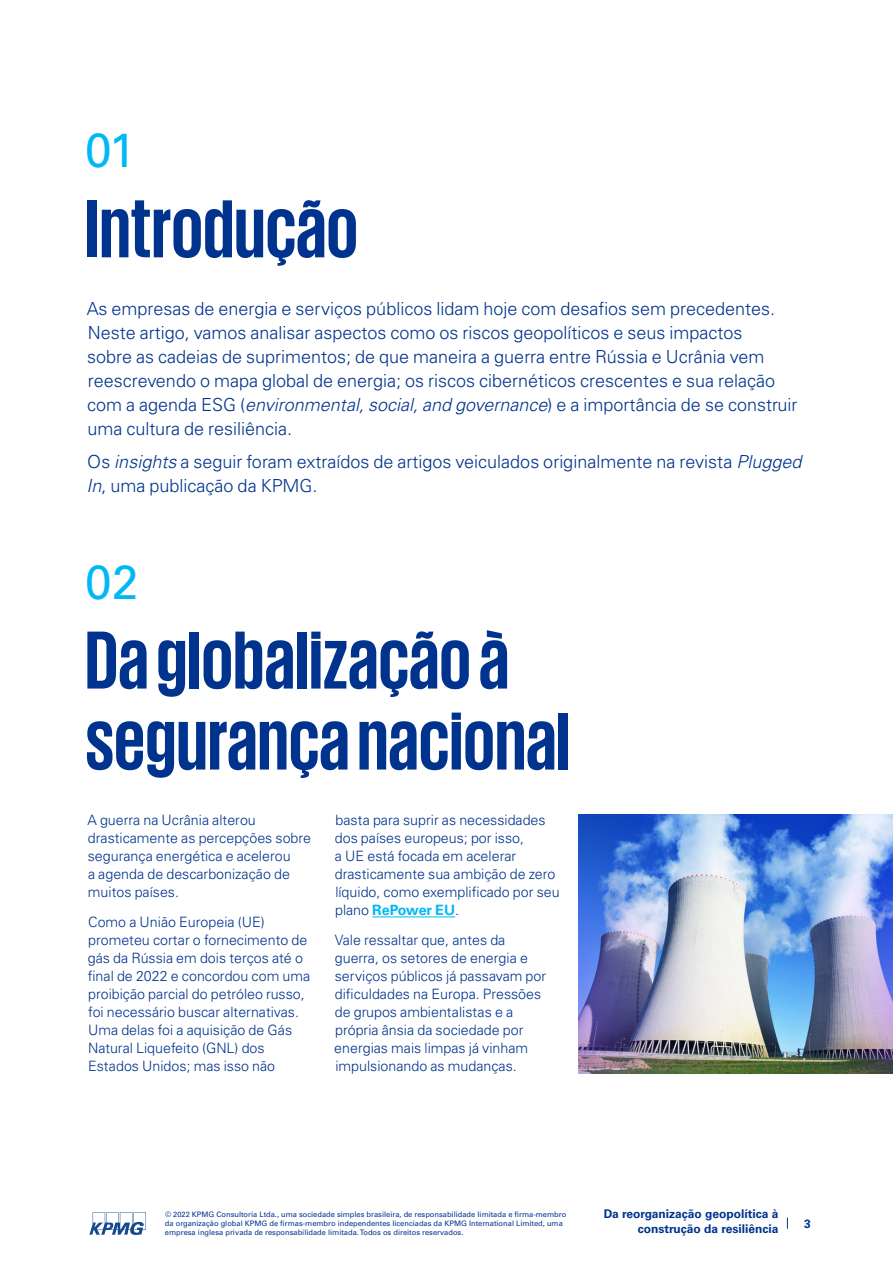
<style>
.page{position:relative;width:893px;height:1263px;background:#fff}
.page>*{position:absolute;margin:0;border:0;box-sizing:border-box;transform-origin:0 0}
.t1{font:700 84px/81px "KPMG";color:#00338d}
.t2{font:48px "Univers LT Std";color:#00b8f5}
.t3{font:300 18px/24px "Univers LT Std";color:#00338d}
.t4{font:300 14.25px/18px "Univers LT Std";color:#00338d}
.t5{font:700 12px/15px "Univers LT Std";color:#00338d;text-align:right}
.t6{font:7.5px/9px "Univers LT Std";color:#00338d}
.s1{font-style:italic}
.s2{font-weight:700;color:#00b8f5}
</style>
<div class="page">
<svg style="left:89px;top:1212px;width:57px;height:23px"></svg>
<hr style="left:372px;top:916px;width:83px;height:1px;background:#00b8f5">
<img style="left:579px;top:814px;width:314px;height:260px">
<h2 class="t2" style="left:85px;top:122px;width:52px">01</h2>
<h1 class="t1" style="left:85px;top:186px;width:275px">Introdução</h1>
<p class="t3" style="left:87px;top:297px;width:712px">As empresas de energia e serviços públicos lidam hoje com desafios sem precedentes.<br>Neste artigo, vamos analisar aspectos como os riscos geopolíticos e seus impactos<br>sobre as cadeias de suprimentos; de que maneira a guerra entre Rússia e Ucrânia vem reescrevendo o mapa global de energia; os riscos cibernéticos crescentes e sua relação com a agenda ESG (<span class="s1">environmental, social, and governance</span>) e a importância de se construir uma cultura de resiliência.</p>
<p class="t3" style="left:87px;top:450px;width:716px">Os <span class="s1">insights</span> a seguir foram extraídos de artigos veiculados originalmente na revista <span class="s1">Plugged<br>In</span>, uma publicação da KPMG.</p>
<h2 class="t2" style="left:85px;top:553px;width:55px">02</h2>
<h1 class="t1" style="left:85px;top:617px;width:487px">Da globalização à segurança nacional</h1>
<p class="t4" style="left:87px;top:811px;width:225px">A guerra na Ucrânia alterou drasticamente as percepções sobre segurança energética e acelerou<br>a agenda de descarbonização de muitos países.</p>
<p class="t4" style="left:88px;top:913px;width:224px">Como a União Europeia (UE) prometeu cortar o fornecimento de gás da Rússia em dois terços até o final de 2022 e concordou com uma proibição parcial do petróleo russo, foi necessário buscar alternativas.<br>Uma delas foi a aquisição de Gás<br>Natural Liquefeito (GNL) dos<br>Estados Unidos; mas isso não</p>
<p class="t4" style="left:335px;top:811px;width:226px">basta para suprir as necessidades dos países europeus; por isso,<br>a UE está focada em acelerar drasticamente sua ambição de zero líquido, como exemplificado por seu plano <span class="s2">RePower EU</span>.</p>
<p class="t4" style="left:334px;top:931px;width:213px">Vale ressaltar que, antes da guerra, os setores de energia e serviços públicos já passavam por dificuldades na Europa. Pressões de grupos ambientalistas e a própria ânsia da sociedade por energias mais limpas já vinham impulsionando as mudanças.</p>
<p class="t6" style="left:165px;top:1210px;width:403px">© 2022 KPMG Consultoria Ltda., uma sociedade simples brasileira, de responsabilidade limitada e firma-membro da organização global KPMG de firmas-membro independentes licenciadas da KPMG International Limited, uma empresa inglesa privada de responsabilidade limitada. Todos os direitos reservados.</p>
<p class="t5" style="left:604px;top:1207px;width:176px">Da reorganização geopolítica à construção da resiliência</p>
<p class="t5" style="left:804px;top:1216px;width:8px">3</p>
</div>
